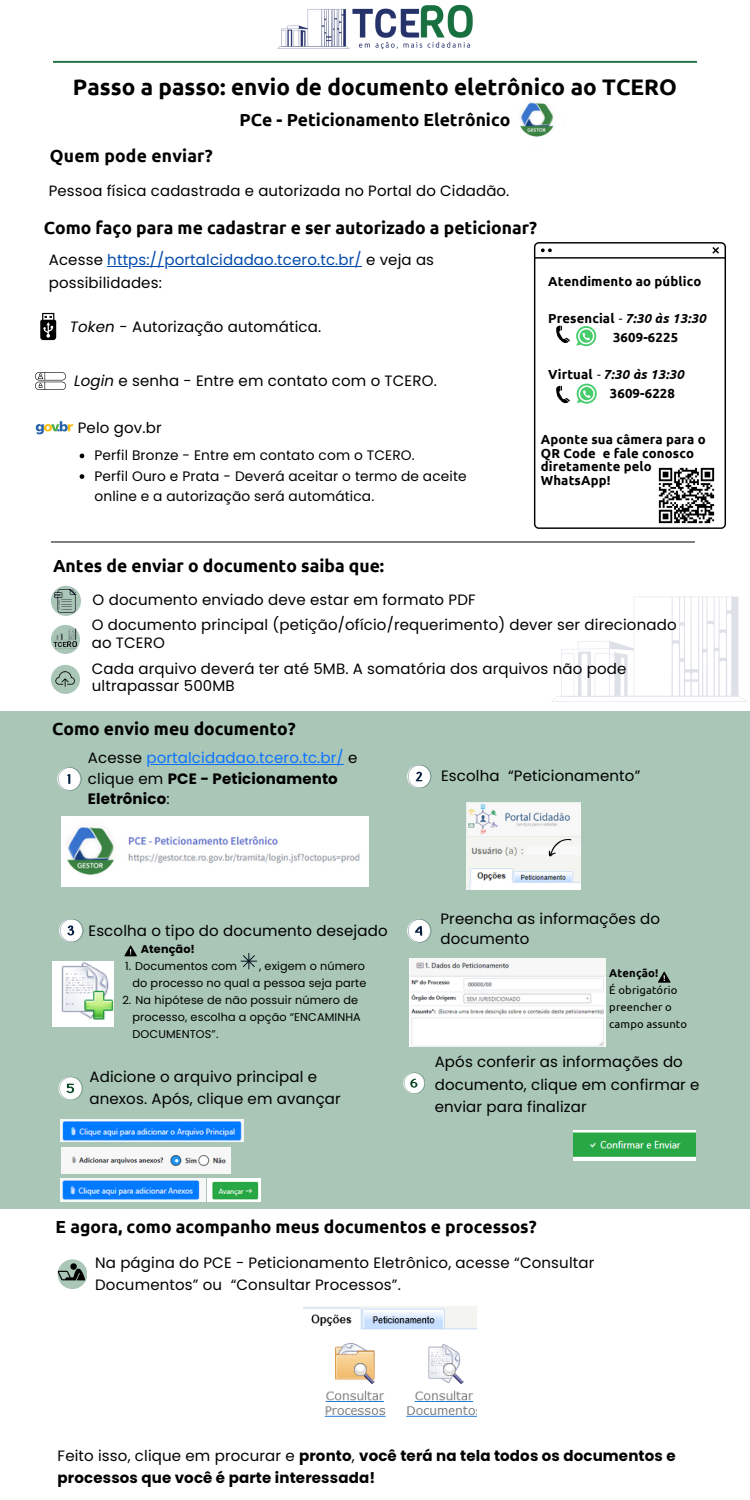
<style>
.page{position:relative;width:750px;height:1500px;background:#fff}
.page>*{position:absolute;margin:0;border:0;box-sizing:border-box;transform-origin:0 0}
.t1{font:700 22.5px "Ubuntu";color:#000}
.t2{font:700 17.5px "Ubuntu";color:#000}
.t3{font:15px/22.5px "Poppins";letter-spacing:.01em;color:#000}
.t4{font:700 15px/20.6px "Poppins";letter-spacing:.01em;color:#000}
.t5{font:15px "Poppins";letter-spacing:.01em;color:#004aad}
.t6{font:15px "Poppins";letter-spacing:.01em;color:#0c74ff}
.t7{font:14.88px "Poppins";letter-spacing:.01em;color:#000}
.t8{font:13.75px/20.6px "Poppins";letter-spacing:.01em;color:#000}
.t9{font:700 13.12px/13.8px "Ubuntu";letter-spacing:.01em;color:#000}
.t10{font:11.25px/16.9px "Poppins";letter-spacing:.01em;color:#000;text-align:right}
.t11{font:11.25px/16.9px "Ubuntu";letter-spacing:.01em;color:#000}
.t12{font:700 11.25px "Poppins";letter-spacing:.01em;color:#000}
.t13{font:700 11.25px "Ubuntu";letter-spacing:.01em;color:#000}
.s1{color:#000}
.s2{font-weight:400;font-style:italic}
.s3{font-style:italic}
.s4{font-weight:400}
</style>
<div class="page">
<img style="left:277px;top:4px;width:196px;height:45px">
<svg style="left:534px;top:242px;width:192px;height:287px"></svg>
<hr style="left:535px;top:257px;width:190px;height:2px;background:#000">
<svg style="left:711px;top:245px;width:10px;height:10px"></svg>
<svg style="left:541px;top:248px;width:11px;height:4px"></svg>
<img style="left:658px;top:466px;width:58px;height:58px">
<svg style="left:36px;top:421px;width:37px;height:13px"></svg>
<svg style="left:35px;top:372px;width:31px;height:18px"></svg>
<svg style="left:40px;top:313px;width:16px;height:27px"></svg>
<div style="left:0;top:711px;width:750px;height:498px;background:#a9c6b6"></div>
<img style="left:551px;top:596px;width:197px;height:106px">
<img style="left:512px;top:94px;width:52px;height:52px;border-radius:50%">
<hr style="left:53px;top:61px;width:644px;height:2px;background:#1e7040">
<div style="left:51px;top:586px;width:30px;height:30px;background:#a9c6b6;border-radius:50%"></div>
<svg style="left:54px;top:589px;width:22px;height:24px"></svg>
<svg style="left:51px;top:625px;width:29px;height:29px"></svg>
<img style="left:52px;top:627px;width:27px;height:25px">
<div style="left:51px;top:665px;width:29px;height:29px;background:#a9c6b6;border-radius:50%"></div>
<svg style="left:55px;top:671px;width:20px;height:16px"></svg>
<svg style="left:57px;top:767px;width:24px;height:24px"></svg>
<svg style="left:407px;top:765px;width:24px;height:23px"></svg>
<img style="left:466px;top:803px;width:115px;height:87px">
<div style="left:527px;top:846px;width:54px;height:9px;background:#f8f8f8"></div>
<svg style="left:546px;top:834px;width:26px;height:24px"></svg>
<svg style="left:241px;top:953px;width:16px;height:16px"></svg>
<svg style="left:403px;top:1073px;width:22px;height:20px"></svg>
<svg style="left:59px;top:1077px;width:24px;height:23px"></svg>
<svg style="left:59px;top:919px;width:24px;height:23px"></svg>
<img style="left:52px;top:961px;width:62px;height:66px">
<svg style="left:124px;top:945px;width:13px;height:11px"></svg>
<svg style="left:407px;top:919px;width:24px;height:23px"></svg>
<img style="left:409px;top:958px;width:196px;height:88px">
<svg style="left:658px;top:972px;width:13px;height:11px"></svg>
<img style="left:61px;top:1119px;width:182px;height:22px">
<img style="left:62px;top:1147px;width:105px;height:26px">
<img style="left:167px;top:1147px;width:63px;height:26px">
<img style="left:61px;top:1179px;width:145px;height:23px">
<img style="left:208px;top:1179px;width:52px;height:23px">
<img style="left:574px;top:1130px;width:122px;height:30px">
<div style="left:58px;top:1259px;width:29px;height:30px;background:#a9c6b6;border-radius:50%"></div>
<div style="left:70px;top:1263px;width:7px;height:7px;background:#000;border-radius:50%"></div>
<svg style="left:58px;top:1268px;width:27px;height:12px"></svg>
<img style="left:303px;top:1307px;width:174px;height:110px">
<img style="left:61px;top:817px;width:308px;height:69px">
<hr style="left:51px;top:542px;width:644px;height:1px;background:#000">
<svg style="left:80px;top:454px;width:4px;height:4px"></svg>
<svg style="left:80px;top:474px;width:4px;height:5px"></svg>
<hr style="left:107px;top:266px;width:255px;height:1px;background:#004aad">
<hr style="left:146px;top:764px;width:198px;height:1px;background:#0c74ff">
<p class="t1" style="left:73px;top:74px;width:606px">Passo a passo: envio de documento eletrônico ao TCERO</p>
<p class="t2" style="left:240px;top:110px;width:272px">PCe - Peticionamento Eletrônico</p>
<p class="t2" style="left:50px;top:146px;width:164px">Quem pode enviar?</p>
<p class="t7" style="left:49px;top:180px;width:462px">Pessoa física cadastrada e autorizada no Portal do Cidadão.</p>
<h2 class="t2" style="left:44px;top:218px;width:495px">Como faço para me cadastrar e ser autorizado a peticionar?</h2>
<p class="t5" style="left:49px;top:250px;width:387px"><span class="s1">Acesse</span> https://portalcidadao.tcero.tc.br/ <span class="s1">e veja as</span></p>
<h3 class="t3" style="left:49px;top:271px;width:115px">possibilidades:</h3>
<h1 class="t9" style="left:548px;top:274px;width:155px">Atendimento ao público</h1>
<p class="t9" style="left:613px;top:309px;width:94px;line-height:18.8px;text-indent:-65px">Presencial <span class="s2">-</span> <span class="s3">7:30 às 13:30<br></span>3609-6225</p>
<h2 class="t9" style="left:610px;top:365px;width:76px;line-height:18.8px;text-indent:-62px">Virtual <span class="s2">-</span> <span class="s3">7:30 às 13:30<br></span>3609-6228</h2>
<h2 class="t9" style="left:541px;top:432px;width:167px">Aponte sua câmera para o<br>QR Code e fale conosco diretamente pelo<br>WhatsApp!</h2>
<p class="t3" style="left:70px;top:316px;width:253px"><span class="s3">Token</span> - Autorização automática.</p>
<p class="t3" style="left:74px;top:369px;width:364px"><span class="s3">Login</span> e senha - Entre em contato com o TCERO.</p>
<h3 class="t3" style="left:78px;top:416px;width:85px">Pelo gov.br</h3>
<p class="t8" style="left:95px;top:445px;width:322px">Perfil Bronze - Entre em contato com o TCERO.</p>
<p class="t8" style="left:95px;top:466px;width:374px">Perfil Ouro e Prata - Deverá aceitar o termo de aceite online e a autorização será automática.</p>
<p class="t2" style="left:53px;top:556px;width:333px">Antes de enviar o documento saiba que:</p>
<p class="t3" style="left:93px;top:589px;width:385px">O documento enviado deve estar em formato PDF</p>
<h3 class="t3" style="left:92px;top:616px;width:586px;line-height:17.8px">O documento principal (petição/ofício/requerimento) dever ser direcionado ao TCERO</h3>
<h2 class="t3" style="left:92px;top:659px;width:536px;line-height:17.8px">Cada arquivo deverá ter até 5MB. A somatória dos arquivos não pode ultrapassar 500MB</h2>
<h3 class="t2" style="left:52px;top:718px;width:245px">Como envio meu documento?</h3>
<h3 class="t6" style="left:88px;top:747px;width:271px"><span class="s1">Acesse</span> portalcidadao.tcero.tc.br/ <span class="s1">e</span></h3>
<p class="t4" style="left:88px;top:768px;width:251px"><span class="s4">clique em</span> PCE - Peticionamento<br>Eletrônico<span class="s4">:</span></p>
<p class="t3" style="left:441px;top:765px;width:201px">Escolha “Peticionamento”</p>
<h3 class="t3" style="left:89px;top:919px;width:301px">Escolha o tipo do documento desejado</h3>
<h3 class="t12" style="left:141px;top:942px;width:56px">Atenção!</h3>
<p class="t10" style="left:125px;top:958px;width:114px">1. Documentos com</p>
<p class="t10" style="left:133px;top:958px;width:235px">, exigem o número<br>do processo no qual a pessoa seja parte</p>
<h3 class="t10" style="left:133px;top:992px;width:230px;text-align:left;text-indent:-10px">2. Na hipótese de não possuir número de processo, escolha a opção “ENCAMINHA<br>DOCUMENTOS”.</h3>
<h6 class="t3" style="left:89px;top:1065px;width:253px">Adicione o arquivo principal e anexos. Após, clique em avançar</h6>
<h3 class="t3" style="left:440px;top:908px;width:221px;line-height:20.6px">Preencha as informações do documento</h3>
<p class="t13" style="left:609px;top:967px;width:50px">Atenção!</p>
<p class="t11" style="left:609px;top:981px;width:79px">É obrigatório preencher o campo assunto</p>
<p class="t3" style="left:435px;top:1051px;width:266px">Após conferir as informações do documento, clique em confirmar e enviar para finalizar</p>
<p class="t2" style="left:56px;top:1217px;width:483px">E agora, como acompanho meus documentos e processos?</p>
<p class="t3" style="left:95px;top:1251px;width:501px">Na página do PCE - Peticionamento Eletrônico, acesse “Consultar<br>Documentos” ou “Consultar Processos”.</p>
<p class="t4" style="left:58px;top:1444px;width:620px;line-height:22.5px"><span class="s4">Feito isso, clique em procurar e</span> pronto<span class="s4">,</span> você terá na tela todos os documentos e processos que você é parte interessada!</p>
</div>
